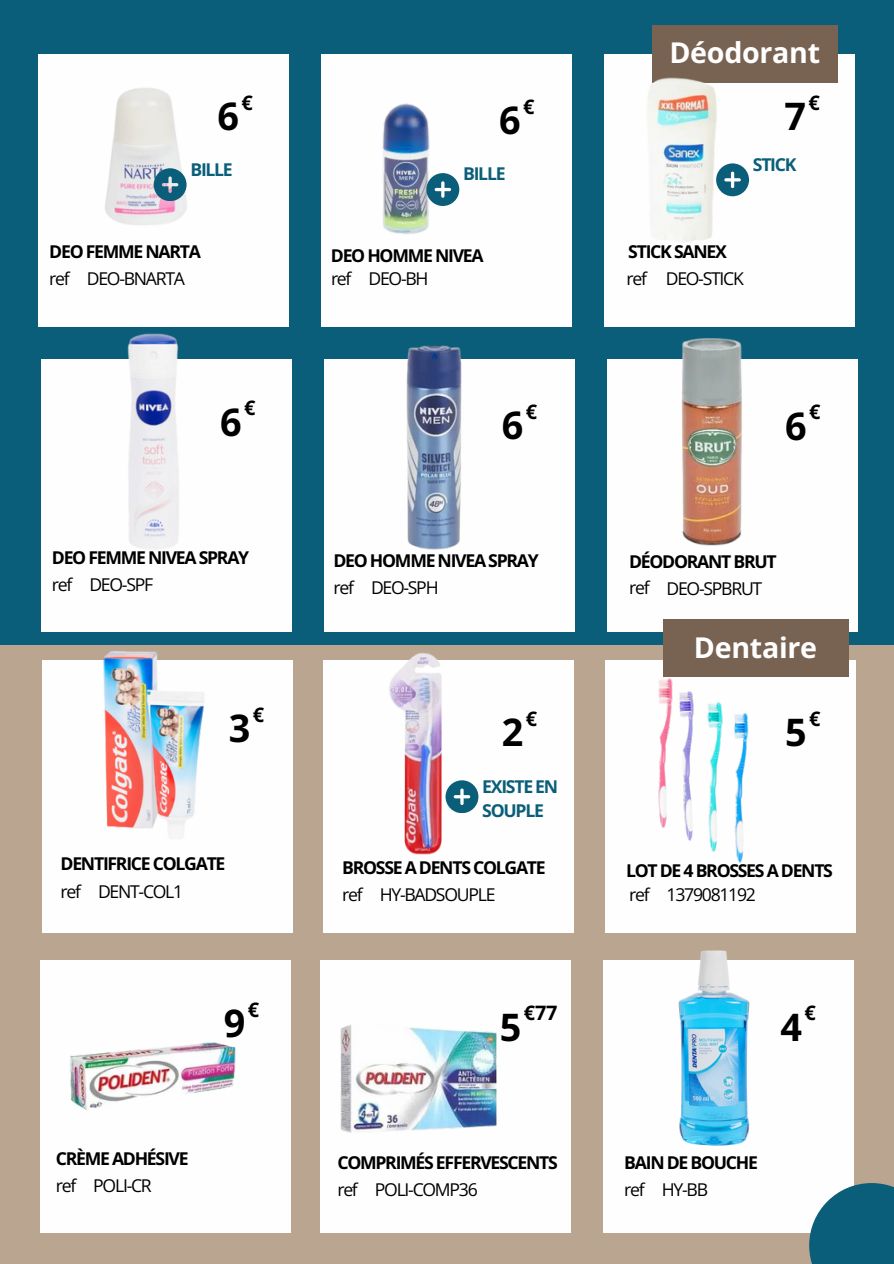
<style>
.page{position:relative;width:894px;height:1264px;background:#fff}
.page>*{position:absolute;margin:0;border:0;box-sizing:border-box;transform-origin:0 0}
.t1{font:700 37.8px "Open Sans";color:#000}
.t2{font:700 28.65px "Open Sans";letter-spacing:-.01em;color:#fff}
.t3{font:700 19.95px "Open Sans";color:#000}
.t4{font:700 17.7px "Open Sans";letter-spacing:-.07em;color:#000}
.t5{font:17.7px "Open Sans";letter-spacing:-.07em;color:#000}
.t6{font:700 17.7px/24.3px "Open Sans";letter-spacing:-.07em;color:#0a5e79}
</style>
<div class="page">
<div style="left:0;top:0;width:893px;height:1263px;background:#baa690"></div>
<div style="left:0;top:0;width:893px;height:644px;background:#0a5e79"></div>
<div style="left:607px;top:359px;width:250px;height:272px;background:#fefefe"></div>
<div style="left:324px;top:359px;width:250px;height:272px;background:#fefefe"></div>
<div style="left:43px;top:660px;width:250px;height:272px;background:#fefefe"></div>
<div style="left:605px;top:660px;width:250px;height:272px;background:#fefefe"></div>
<div style="left:323px;top:660px;width:250px;height:272px;background:#fefefe"></div>
<div style="left:40px;top:960px;width:250px;height:272px;background:#fefefe"></div>
<div style="left:603px;top:960px;width:250px;height:272px;background:#fefefe"></div>
<div style="left:320px;top:960px;width:250px;height:272px;background:#fefefe"></div>
<div style="left:808px;top:1182px;width:85px;height:81px;background:#0a5e79"></div>
<div style="left:604px;top:54px;width:250px;height:272px;background:#fefefe"></div>
<div style="left:652px;top:25px;width:185px;height:58px;background:#786353"></div>
<div style="left:321px;top:54px;width:250px;height:272px;background:#fefefe"></div>
<div style="left:39px;top:54px;width:250px;height:272px;background:#fefefe"></div>
<svg style="left:732px;top:163px;width:16px;height:33px"></svg>
<img style="left:382px;top:103px;width:78px;height:131px">
<img style="left:629px;top:326px;width:144px;height:220px">
<img style="left:358px;top:326px;width:166px;height:224px">
<img style="left:38px;top:321px;width:254px;height:307px">
<img style="left:647px;top:77px;width:85px;height:165px">
<svg style="left:426px;top:173px;width:33px;height:33px"></svg>
<img style="left:105px;top:88px;width:82px;height:137px">
<svg style="left:154px;top:168px;width:32px;height:33px"></svg>
<img style="left:340px;top:1025px;width:157px;height:108px">
<div style="left:662px;top:619px;width:185px;height:58px;background:#786353"></div>
<img style="left:76px;top:629px;width:140px;height:204px">
<img style="left:70px;top:1042px;width:166px;height:68px">
<img style="left:357px;top:644px;width:134px;height:211px">
<img style="left:658px;top:655px;width:91px;height:208px">
<svg style="left:445px;top:780px;width:33px;height:33px"></svg>
<img style="left:678px;top:950px;width:72px;height:196px">
<p class="t2" style="left:669px;top:33px;width:152px">Déodorant</p>
<h3 class="t3" style="left:241px;top:89px;width:13px">€</h3>
<p class="t3" style="left:523px;top:92px;width:13px">€</p>
<p class="t1" style="left:217px;top:90px;width:23px">6</p>
<p class="t1" style="left:499px;top:93px;width:23px">6</p>
<h3 class="t3" style="left:808px;top:89px;width:13px">€</h3>
<p class="t1" style="left:784px;top:90px;width:23px">7</p>
<p class="t6" style="left:190px;top:156px;width:44px">BILLE</p>
<p class="t6" style="left:463px;top:161px;width:44px">BILLE</p>
<h3 class="t6" style="left:752px;top:152px;width:45px">STICK</h3>
<p class="t4" style="left:49px;top:239px;width:153px">DEO FEMME NARTA</p>
<h4 class="t5" style="left:49px;top:266px;width:22px">ref</h4>
<p class="t5" style="left:87px;top:266px;width:100px">DEO-BNARTA</p>
<h2 class="t4" style="left:331px;top:243px;width:154px">DEO HOMME NIVEA</h2>
<p class="t5" style="left:331px;top:266px;width:22px">ref</p>
<h4 class="t5" style="left:368px;top:266px;width:61px">DEO-BH</h4>
<p class="t4" style="left:628px;top:239px;width:100px">STICK SANEX</p>
<h4 class="t5" style="left:665px;top:266px;width:79px">DEO-STICK</h4>
<p class="t5" style="left:626px;top:266px;width:22px">ref</p>
<p class="t1" style="left:220px;top:395px;width:23px">6</p>
<p class="t3" style="left:244px;top:394px;width:13px">€</p>
<h3 class="t3" style="left:525px;top:397px;width:13px">€</h3>
<h4 class="t1" style="left:501px;top:398px;width:23px">6</h4>
<h4 class="t1" style="left:785px;top:399px;width:23px">6</h4>
<h1 class="t3" style="left:808px;top:398px;width:13px">€</h1>
<p class="t4" style="left:52px;top:544px;width:199px">DEO FEMME NIVEA SPRAY</p>
<p class="t5" style="left:52px;top:571px;width:22px">ref</p>
<p class="t5" style="left:89px;top:571px;width:65px">DEO-SPF</p>
<p class="t4" style="left:333px;top:548px;width:207px">DEO HOMME NIVEA SPRAY</p>
<h4 class="t5" style="left:333px;top:575px;width:22px">ref</h4>
<p class="t5" style="left:371px;top:575px;width:69px">DEO-SPH</p>
<p class="t4" style="left:629px;top:548px;width:149px">DÉODORANT BRUT</p>
<p class="t5" style="left:666px;top:576px;width:97px">DEO-SPBRUT</p>
<p class="t5" style="left:629px;top:575px;width:22px">ref</p>
<p class="t2" style="left:693px;top:627px;width:125px">Dentaire</p>
<p class="t3" style="left:253px;top:700px;width:13px">€</p>
<h3 class="t3" style="left:808px;top:704px;width:13px">€</h3>
<h3 class="t3" style="left:525px;top:704px;width:13px">€</h3>
<p class="t1" style="left:229px;top:702px;width:23px">3</p>
<h3 class="t1" style="left:501px;top:705px;width:23px">2</h3>
<p class="t1" style="left:785px;top:705px;width:23px">5</p>
<h3 class="t6" style="left:482px;top:774px;width:77px">EXISTE EN<br>SOUPLE</h3>
<p class="t4" style="left:61px;top:851px;width:166px">DENTIFRICE COLGATE</p>
<p class="t5" style="left:61px;top:878px;width:22px">ref</p>
<p class="t5" style="left:98px;top:878px;width:87px">DENT-COL1</p>
<h3 class="t4" style="left:342px;top:855px;width:205px">BROSSE A DENTS COLGATE</h3>
<h4 class="t5" style="left:342px;top:882px;width:22px">ref</h4>
<p class="t5" style="left:379px;top:882px;width:117px">HY-BADSOUPLE</p>
<h1 class="t4" style="left:626px;top:857px;width:208px">LOT DE 4 BROSSES A DENTS</h1>
<p class="t5" style="left:629px;top:882px;width:22px">ref</p>
<p class="t5" style="left:666px;top:882px;width:91px">1379081192</p>
<p class="t3" style="left:248px;top:995px;width:13px">€</p>
<h3 class="t1" style="left:224px;top:996px;width:23px">9</h3>
<p class="t3" style="left:523px;top:999px;width:35px">€77</p>
<p class="t1" style="left:499px;top:1000px;width:23px">5</p>
<p class="t3" style="left:804px;top:999px;width:13px">€</p>
<h4 class="t1" style="left:780px;top:1000px;width:23px">4</h4>
<h3 class="t4" style="left:56px;top:1146px;width:134px">CRÈME ADHÉSIVE</h3>
<p class="t5" style="left:56px;top:1173px;width:22px">ref</p>
<h4 class="t5" style="left:93px;top:1173px;width:60px">POLI-CR</h4>
<h3 class="t4" style="left:337px;top:1149px;width:222px">COMPRIMÉS EFFERVESCENTS</h3>
<h3 class="t5" style="left:337px;top:1176px;width:22px">ref</h3>
<p class="t5" style="left:375px;top:1176px;width:104px">POLI-COMP36</p>
<p class="t4" style="left:624px;top:1149px;width:135px">BAIN DE BOUCHE</p>
<h3 class="t5" style="left:624px;top:1176px;width:22px">ref</h3>
<p class="t5" style="left:661px;top:1176px;width:48px">HY-BB</p>
</div>
